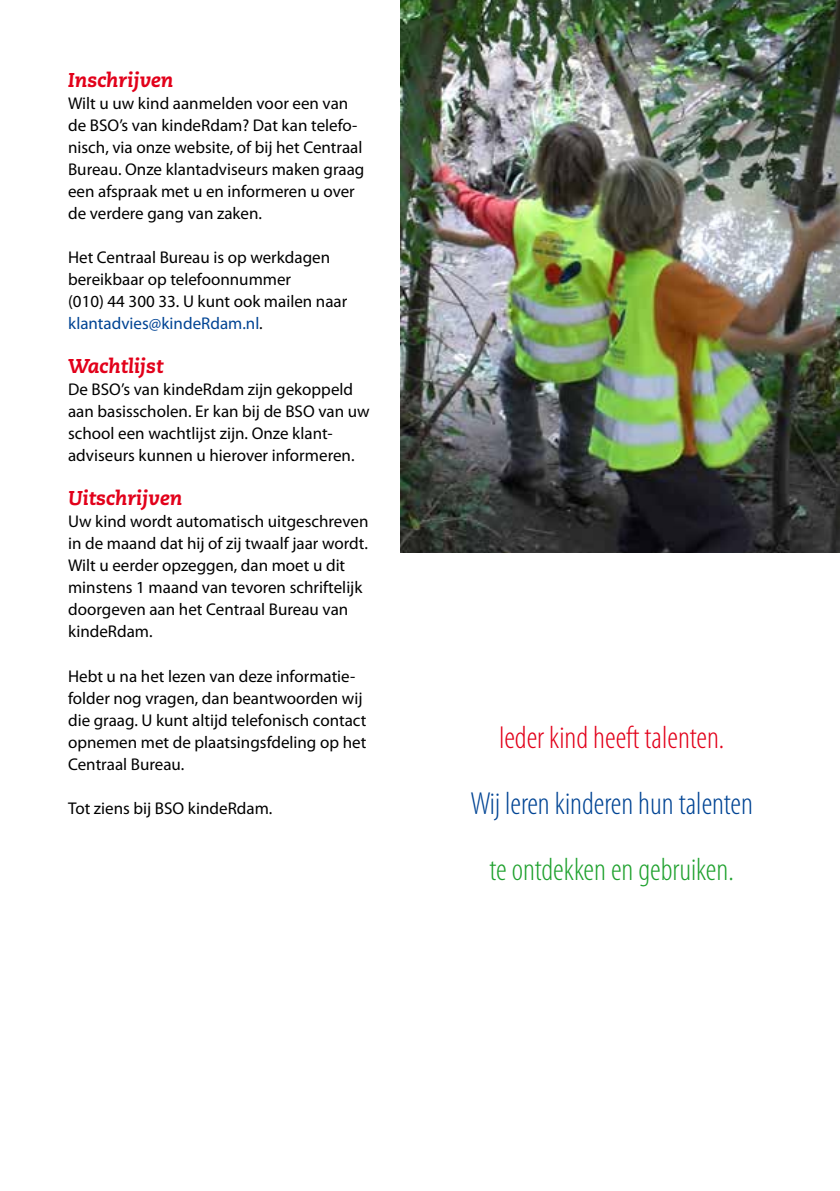
<style>
.page{position:relative;width:840px;height:1191px;background:#fff}
.page>*{position:absolute;margin:0;border:0;box-sizing:border-box;transform-origin:0 0}
.t1{font:300 condensed 32px "Myriad Pro";color:#004494}
.t2{font:300 condensed 32px "Myriad Pro";color:#e2001a}
.t3{font:300 condensed 32px "Myriad Pro";color:#1fa12e}
.t4{font:italic 800 20px "Caecilia CE";color:#e2001a}
.t5{font:17px/22px "Myriad Pro";color:#000}
.s1{color:#004494}
</style>
<div class="page">
<img style="left:400px;top:0;width:439px;height:553px">
<p class="t4" style="left:68px;top:66px;width:107px">Inschrijven</p>
<p class="t5" style="left:68px;top:92px;width:298px">Wilt u uw kind aanmelden voor een van de BSO’s van kindeRdam? Dat kan telefo&shy;nisch, via onze website, of bij het Centraal Bureau. Onze klantadviseurs maken graag een afspraak met u en informeren u over de verdere gang van zaken.</p>
<p class="t5" style="left:68px;top:246px;width:280px">Het Centraal Bureau is op werkdagen bereikbaar op telefoonnummer<br>(010) 44 300 33. U kunt ook mailen naar <span class="s1">klantadvies@kindeRdam.nl</span>.</p>
<p class="t4" style="left:68px;top:353px;width:97px">Wachtlijst</p>
<p class="t5" style="left:68px;top:378px;width:303px">De BSO’s van kindeRdam zijn gekoppeld aan basisscholen. Er kan bij de BSO van uw school een wachtlijst zijn. Onze klant&shy;adviseurs kunnen u hierover informeren.</p>
<p class="t4" style="left:68px;top:485px;width:116px">Uitschrijven</p>
<p class="t5" style="left:68px;top:510px;width:302px">Uw kind wordt automatisch uitgeschreven in de maand dat hij of zij twaalf jaar wordt.<br>Wilt u eerder opzeggen, dan moet u dit minstens 1 maand van tevoren schriftelijk doorgeven aan het Centraal Bureau van kindeRdam.</p>
<p class="t5" style="left:68px;top:664px;width:300px">Hebt u na het lezen van deze informatie&shy;folder nog vragen, dan beantwoorden wij die graag. U kunt altijd telefonisch contact opnemen met de plaatsingsfdeling op het Centraal Bureau.</p>
<p class="t5" style="left:68px;top:796px;width:206px">Tot ziens bij BSO kindeRdam.</p>
<h1 class="t2" style="left:498px;top:720px;width:227px">Ieder kind heeft talenten.</h1>
<h1 class="t1" style="left:470px;top:786px;width:284px">Wij leren kinderen hun talenten</h1>
<h1 class="t3" style="left:489px;top:852px;width:245px">te ontdekken en gebruiken.</h1>
</div>
